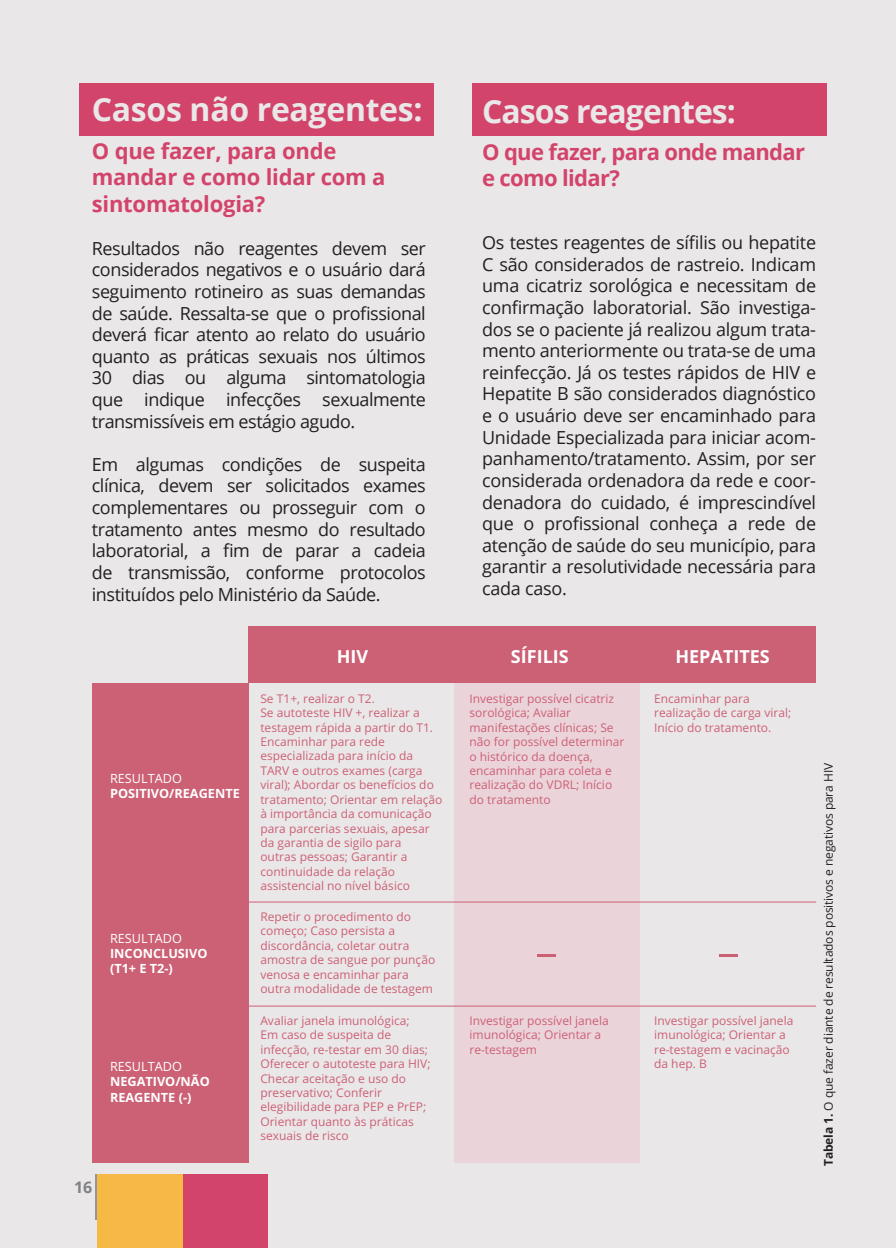
<style>
.page{position:relative;width:896px;height:1248px;background:#fff}
.page>*{position:absolute;margin:0;border:0;box-sizing:border-box;transform-origin:0 0}
.t1{font:700 32px "Open Sans";letter-spacing:-.01em;color:#eae7e8}
.t2{font:700 32px "Open Sans";letter-spacing:-.03em;color:#eae7e8}
.t3{font:700 22px/26.4px "Open Sans";letter-spacing:-.01em;color:#d3446b}
.t4{font:700 22px/26.4px "Open Sans";letter-spacing:-.03em;color:#d3446b}
.t5{font:18px/21.6px "Open Sans";letter-spacing:-.025em;color:#231f20;text-align:justify}
.t6{font:700 18px "Open Sans";color:#fff}
.t7{font:700 16px "Open Sans";color:#808285}
.t8{font:700 12.6px/15.2px "Open Sans";color:#fff}
.t9{font:12px/14.4px "Open Sans";color:#cc6176}
.t10{font:12px "Open Sans";letter-spacing:-.01em;color:#231f20}
.s1{font-weight:400}
.s2{font-weight:700}
</style>
<div class="page">
<div style="left:0;top:0;width:896px;height:1247px;background:#eae7e8"></div>
<hr style="left:96px;top:1173px;width:1px;height:46px;background:#939598">
<div style="left:472px;top:83px;width:354px;height:52px;background:#d3446b"></div>
<div style="left:79px;top:83px;width:355px;height:52px;background:#d3446b"></div>
<div style="left:182px;top:1173px;width:86px;height:74px;background:#d3446b"></div>
<div style="left:97px;top:1173px;width:86px;height:74px;background:#f6b945"></div>
<div style="left:454px;top:683px;width:185px;height:479px;background:#ebd3da"></div>
<hr style="left:248px;top:901px;width:568px;height:1px;background:#cc6176">
<hr style="left:248px;top:1005px;width:568px;height:1px;background:#cc6176">
<div style="left:248px;top:626px;width:568px;height:57px;background:#cc6176"></div>
<div style="left:92px;top:683px;width:156px;height:479px;background:#cc6176"></div>
<svg style="left:537px;top:954px;width:19px;height:2px"></svg>
<svg style="left:719px;top:954px;width:19px;height:2px"></svg>
<p class="t1" style="left:92px;top:86px;width:332px">Casos não reagentes:</p>
<p class="t3" style="left:92px;top:137px;width:295px">O que fazer, para onde mandar e como lidar com a sintomatologia?</p>
<p class="t5" style="left:92px;top:237px;width:335px">Resultados não reagentes devem ser considerados negativos e o usuário dará seguimento rotineiro as suas demandas de saúde. Ressalta-se que o profissional deverá ficar atento ao relato do usuário quanto as práticas sexuais nos últimos 30 dias ou alguma sintomatologia que indique infecções sexualmente transmissíveis em estágio agudo.</p>
<p class="t5" style="left:92px;top:453px;width:335px">Em algumas condições de suspeita clínica, devem ser solicitados exames complementares ou prosseguir com o tratamento antes mesmo do resultado laboratorial, a fim de parar a cadeia de transmissão, conforme protocolos instituídos pelo Ministério da Saúde.</p>
<p class="t6" style="left:337px;top:643px;width:33px">HIV</p>
<p class="t2" style="left:482px;top:89px;width:255px">Casos reagentes:</p>
<p class="t4" style="left:482px;top:138px;width:324px">O que fazer, para onde mandar e como lidar?</p>
<p class="t5" style="left:482px;top:231px;width:335px">Os testes reagentes de sífilis ou hepatite C são considerados de rastreio. Indicam uma cicatriz sorológica e necessitam de confirmação laboratorial. São investiga&shy;dos se o paciente já realizou algum trata&shy;mento anteriormente ou trata-se de uma reinfecção. Já os testes rápidos de HIV e Hepatite B são considerados diagnóstico e o usuário deve ser encaminhado para Unidade Especializada para iniciar acom&shy;panhamento/tratamento. Assim, por ser considerada ordenadora da rede e coor&shy;denadora do cuidado, é imprescindível que o profissional conheça a rede de atenção de saúde do seu município, para garantir a resolutividade necessária para cada caso.</p>
<p class="t6" style="left:511px;top:643px;width:59px">SÍFILIS</p>
<p class="t6" style="left:675px;top:643px;width:96px">HEPATITES</p>
<p class="t8" style="left:110px;top:770px;width:131px"><span class="s1">RESULTADO<br></span>POSITIVO/REAGENTE</p>
<p class="t8" style="left:110px;top:929px;width:99px"><span class="s1">RESULTADO<br></span>INCONCLUSIVO (T1+ E T2-)</p>
<p class="t8" style="left:110px;top:1058px;width:101px"><span class="s1">RESULTADO<br></span>NEGATIVO/NÃO<br>REAGENTE (-)</p>
<p class="t7" style="left:74px;top:1175px;width:20px">16</p>
<p class="t9" style="left:469px;top:691px;width:156px">Investigar possível cicatriz sorológica; Avaliar manifestações clínicas; Se não for possível determinar o histórico da doença, encaminhar para coleta e realização do VDRL; Início do tratamento</p>
<p class="t9" style="left:654px;top:691px;width:139px">Encaminhar para realização de carga viral;<br>Início do tratamento.</p>
<p class="t9" style="left:260px;top:691px;width:184px">Se T1+, realizar o T2.<br>Se autoteste HIV +, realizar a testagem rápida a partir do T1.<br>Encaminhar para rede especializada para início da<br>TARV e outros exames (carga viral); Abordar os benefícios do tratamento; Orientar em relação à importância da comunicação para parcerias sexuais, apesar da garantia de sigilo para<br>outras pessoas; Garantir a continuidade da relação assistencial no nível básico</p>
<p class="t9" style="left:260px;top:908px;width:176px">Repetir o procedimento do começo; Caso persista a discordância, coletar outra amostra de sangue por punção venosa e encaminhar para outra modalidade de testagem</p>
<p class="t9" style="left:260px;top:1013px;width:172px">Avaliar janela imunológica;<br>Em caso de suspeita de infecção, re-testar em 30 dias;<br>Oferecer o autoteste para HIV;<br>Checar aceitação e uso do preservativo; Conferir elegibilidade para PEP e PrEP;<br>Orientar quanto às práticas sexuais de risco</p>
<p class="t9" style="left:469px;top:1013px;width:141px">Investigar possível janela imunológica; Orientar a re-testagem</p>
<p class="t9" style="left:654px;top:1013px;width:141px">Investigar possível janela imunológica; Orientar a re-testagem e vacinação da hep. B</p>
<p class="t10" style="left:820px;top:1165px;width:404px;rotate:-90deg"><span class="s2">Tabela 1.</span> O que fazer diante de resultados positivos e negativos para HIV</p>
</div>
